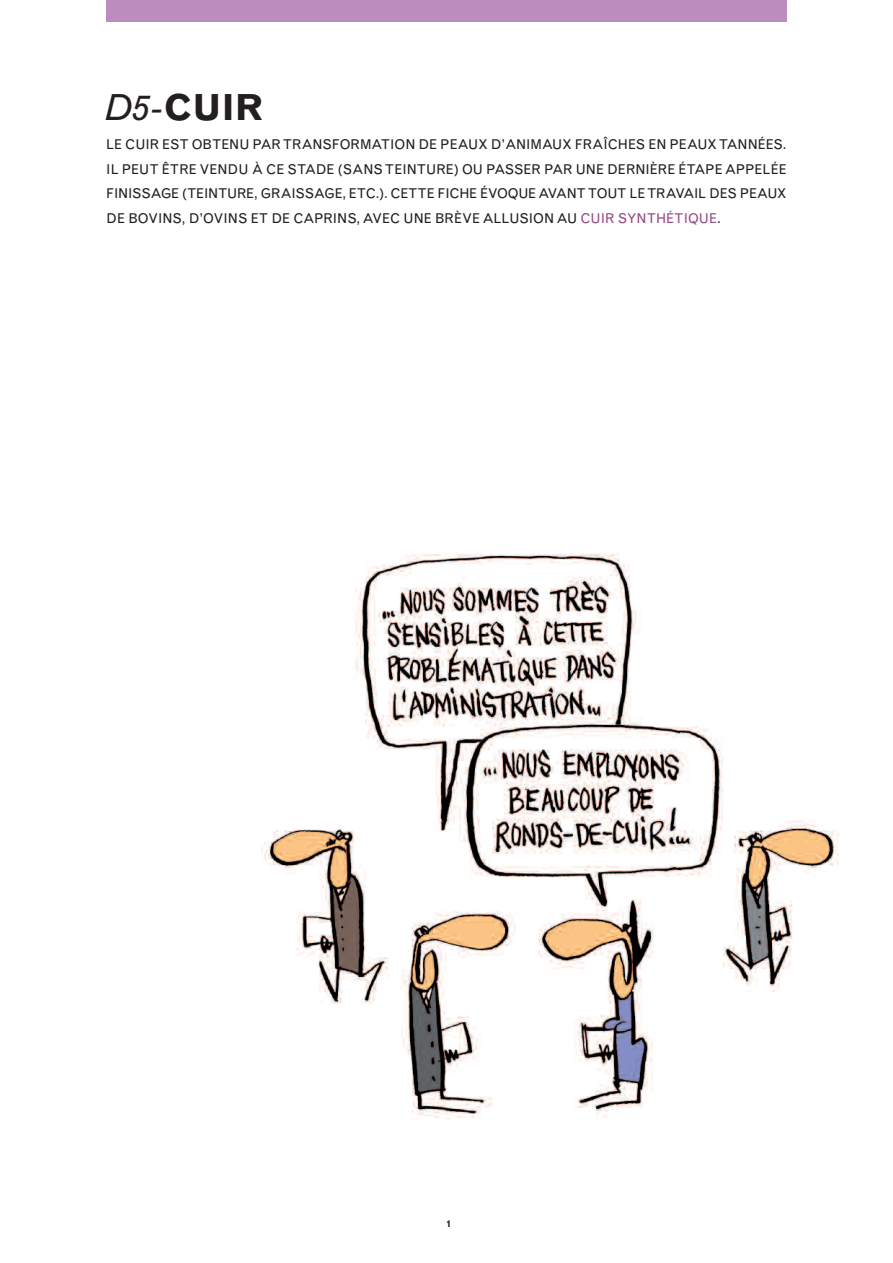
<style>
.page{position:relative;width:893px;height:1263px;background:#fff}
.page>*{position:absolute;margin:0;border:0;box-sizing:border-box;transform-origin:0 0}
.t1{font:700 36px "Grotesque";color:#231f20}
.t2{font:13.5px/24.3px "Grotesque";color:#231f20;text-align:justify}
.t3{font:700 9px "Grotesque";color:#231f20}
.s1{font-weight:400;font-style:italic}
.s2{color:#964a84}
</style>
<div class="page">
<div style="left:106px;top:0;width:681px;height:21px;background:#bd8cbf"></div>
<img style="left:261px;top:553px;width:578px;height:566px">
<h1 class="t1" style="left:106px;top:94px;width:159px"><span class="s1">D5-</span>CUIR</h1>
<p class="t2" style="left:106px;top:134px;width:682px">LE CUIR EST OBTENU PAR TRANSFORMATION DE PEAUX D’ANIMAUX FRAÎCHES EN PEAUX TANNÉES.<br>IL PEUT ÊTRE VENDU À CE STADE (SANS TEINTURE) OU PASSER PAR UNE DERNIÈRE ÉTAPE APPELÉE FINISSAGE (TEINTURE, GRAISSAGE, ETC.). CETTE FICHE ÉVOQUE AVANT TOUT LE TRAVAIL DES PEAUX DE BOVINS, D’OVINS ET DE CAPRINS, AVEC UNE BRÈVE ALLUSION AU <span class="s2">CUIR SYNTHÉTIQUE</span>.</p>
<p class="t3" style="left:446px;top:1220px;width:6px">1</p>
</div>
